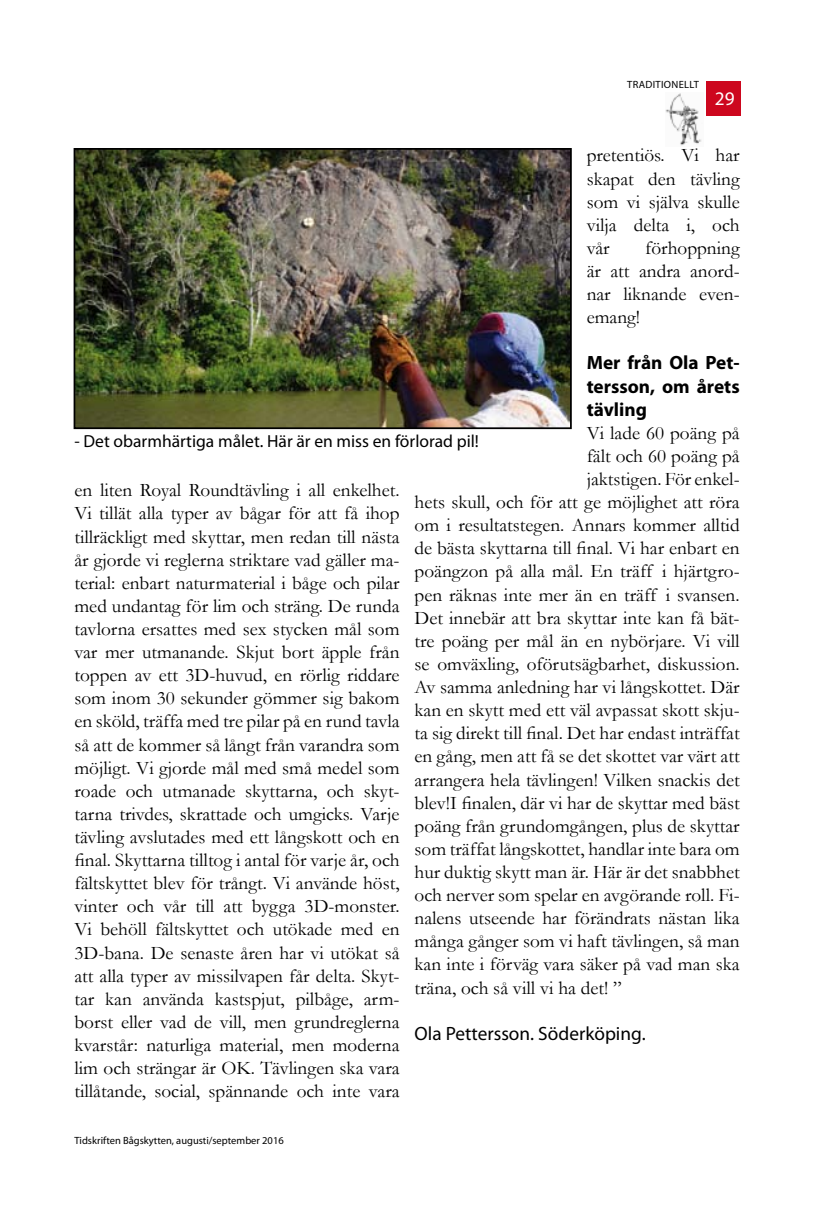
<style>
.page{position:relative;width:839px;height:1211px;background:#fff}
.page>*{position:absolute;margin:0;border:0;box-sizing:border-box;transform-origin:0 0}
.t1{font:19.25px/23.1px "Garamond";color:#000;text-align:justify}
.t2{font:700 19.25px/23.1px "Myriad Pro";color:#000;text-align:justify}
.t3{font:19.25px "Myriad Pro";color:#000}
.t4{font:19.25px "Myriad Pro";color:#fff}
.t5{font:17.5px "Myriad Pro";color:#000}
.t6{font:10.5px "Myriad Pro";color:#000}
.t7{font:10.5px "Myriad Pro";letter-spacing:.03em;color:#000}
</style>
<div class="page">
<div style="left:706px;top:81px;width:34px;height:35px;background:#cd071e"></div>
<img style="left:665px;top:93px;width:37px;height:53px">
<img style="left:77px;top:151px;width:491px;height:275px">
<div style="left:74px;top:148px;width:497px;height:281px;border:2px solid #000"></div>
<p class="t7" style="left:627px;top:78px;width:73px">TRADITIONELLT</p>
<p class="t4" style="left:714px;top:87px;width:21px">29</p>
<p class="t1" style="left:586px;top:143px;width:154px">pretentiös. Vi har skapat den tävling som vi själva skulle vilja delta i, och vår</p>
<p class="t1" style="left:586px;top:236px;width:154px;text-indent:59px">förhoppning är att andra anord&shy;nar liknande even&shy;emang!</p>
<p class="t2" style="left:586px;top:351px;width:154px">Mer från Ola Pet&shy;tersson, om årets tävling</p>
<p class="t1" style="left:586px;top:421px;width:154px">Vi lade 60 poäng på</p>
<p class="t1" style="left:586px;top:444px;width:154px">fält och 60 poäng på</p>
<p class="t1" style="left:586px;top:467px;width:154px">jaktstigen. För enkel-</p>
<p class="t1" style="left:414px;top:490px;width:326px">hets skull, och för att ge möjlighet att röra</p>
<p class="t1" style="left:414px;top:513px;width:326px">om i resultatstegen. Annars kommer alltid</p>
<p class="t1" style="left:414px;top:536px;width:326px">de bästa skyttarna till final. Vi har enbart en</p>
<p class="t1" style="left:414px;top:559px;width:326px">poängzon på alla mål. En träff i hjärtgro-</p>
<p class="t1" style="left:414px;top:582px;width:326px">pen räknas inte mer än en träff i svansen.</p>
<p class="t1" style="left:414px;top:605px;width:326px">Det innebär att bra skyttar inte kan få bät-</p>
<p class="t1" style="left:414px;top:628px;width:326px">tre poäng per mål än en nybörjare. Vi vill</p>
<p class="t1" style="left:414px;top:652px;width:326px">se omväxling, oförutsägbarhet, diskussion.</p>
<p class="t1" style="left:414px;top:675px;width:326px">Av samma anledning har vi långskottet. Där</p>
<p class="t1" style="left:414px;top:698px;width:326px">kan en skytt med ett väl avpassat skott skju-</p>
<p class="t1" style="left:414px;top:721px;width:326px">ta sig direkt till final. Det har endast inträffat</p>
<p class="t1" style="left:414px;top:744px;width:326px">en gång, men att få se det skottet var värt att</p>
<p class="t1" style="left:414px;top:767px;width:326px">arrangera hela tävlingen! Vilken snackis det</p>
<p class="t1" style="left:414px;top:790px;width:326px">blev!I finalen, där vi har de skyttar med bäst</p>
<p class="t1" style="left:414px;top:813px;width:326px">poäng från grundomgången, plus de skyttar</p>
<p class="t1" style="left:414px;top:836px;width:326px">som träffat långskottet, handlar inte bara om</p>
<p class="t1" style="left:414px;top:859px;width:326px">hur duktig skytt man är. Här är det snabbhet</p>
<p class="t1" style="left:414px;top:883px;width:326px">och nerver som spelar en avgörande roll. Fi-</p>
<p class="t1" style="left:414px;top:906px;width:326px">nalens utseende har förändrats nästan lika</p>
<p class="t1" style="left:414px;top:929px;width:326px">många gånger som vi haft tävlingen, så man</p>
<p class="t1" style="left:414px;top:952px;width:326px">kan inte i förväg vara säker på vad man ska</p>
<p class="t1" style="left:414px;top:975px;width:209px">träna, och så vill vi ha det! ”</p>
<p class="t3" style="left:414px;top:1021px;width:232px">Ola Pettersson. Söderköping.</p>
<p class="t5" style="left:74px;top:430px;width:406px">- Det obarmhärtiga målet. Här är en miss en förlorad pil!</p>
<p class="t1" style="left:74px;top:478px;width:326px">en liten Royal Roundtävling i all enkelhet.<br>Vi tillät alla typer av bågar för att få ihop tillräckligt med skyttar, men redan till nästa år gjorde vi reglerna striktare vad gäller ma&shy;terial: enbart naturmaterial i båge och pilar med undantag för lim och sträng. De runda tavlorna ersattes med sex stycken mål som var mer utmanande. Skjut bort äpple från toppen av ett 3D-huvud, en rörlig riddare som inom 30 sekunder gömmer sig bakom en sköld, träffa med tre pilar på en rund tavla så att de kommer så långt från varandra som möjligt. Vi gjorde mål med små medel som roade och utmanade skyttarna, och skyt&shy;tarna trivdes, skrattade och umgicks. Varje tävling avslutades med ett långskott och en final. Skyttarna tilltog i antal för varje år, och fältskyttet blev för trångt. Vi använde höst, vinter och vår till att bygga 3D-monster.<br>Vi behöll fältskyttet och utökade med en 3D-bana. De senaste åren har vi utökat så att alla typer av missilvapen får delta. Skyt&shy;tar kan använda kastspjut, pilbåge, arm&shy;borst eller vad de vill, men grundreglerna kvarstår: naturliga material, men moderna lim och strängar är OK. Tävlingen ska vara tillåtande, social, spännande och inte vara</p>
<p class="t6" style="left:74px;top:1133px;width:211px">Tidskriften Bågskytten, augusti/september 2016</p>
</div>
